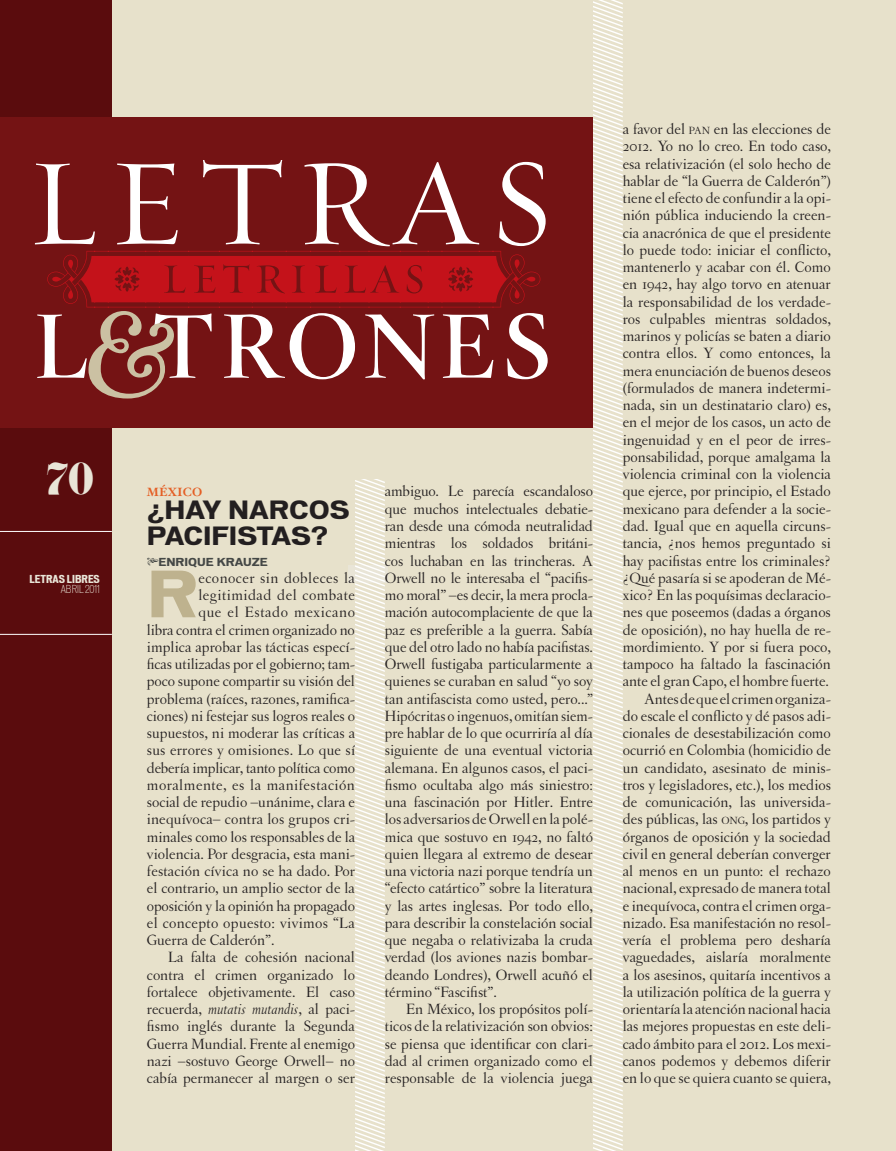
<style>
.page{position:relative;width:896px;height:1151px;background:#fff}
.page>*{position:absolute;margin:0;border:0;box-sizing:border-box;transform-origin:0 0}
.t1{font:700 60.6px "Vonnes";color:#beb28e}
.t2{font:39px "Eloquent JF";color:#e9e5d7}
.t3{font:700 24px/25.5px "Vonnes";color:#231f20}
.t4{font:15.75px/17.2px "Letras Oldstyle";color:#231f20;text-align:justify}
.t5{font:15.75px "Letras Oldstyle";letter-spacing:.03em;color:#231f20}
.t6{font:15.75px "Letras Oldstyle";letter-spacing:.02em;color:#231f20}
.t7{font:15.75px "Letras Oldstyle";letter-spacing:.035em;color:#231f20}
.t8{font:700 12px "Hoefler Txt";color:#e45e24}
.t9{font:700 10.5px "Vonnes";color:#454846}
.t10{font:700 expanded 10.5px "Vonnes";color:#e9e5d7}
.t11{font:300 condensed 10.5px "Vonnes";color:#e9e5d7}
.s1{font-style:italic}
.s2{font-size:10.95px}
</style>
<div class="page">
<div style="left:1px;top:0;width:894px;height:1151px;background:#e7e1cb"></div>
<div style="left:0;top:0;width:112px;height:1151px;background:#5a0c0d"></div>
<svg style="left:593px;top:0;width:29px;height:1151px"></svg>
<div style="left:0;top:117px;width:593px;height:310px;background:#741314"></div>
<svg style="left:35px;top:160px;width:510px;height:86px"></svg>
<svg style="left:37px;top:251px;width:510px;height:147px"></svg>
<hr style="left:0;top:531px;width:112px;height:1px;background:#fff">
<hr style="left:0;top:634px;width:112px;height:1px;background:#fff">
<div style="left:348px;top:565px;width:39px;height:18px;background:#e9e5d7"></div>
<svg style="left:355px;top:479px;width:30px;height:672px"></svg>
<h2 class="t2" style="left:46px;top:453px;width:49px">70</h2>
<p class="t10" style="left:29px;top:572px;width:72px">LETRAS LIBRES</p>
<p class="t11" style="left:61px;top:583px;width:41px">abril 2011</p>
<p class="t8" style="left:147px;top:485px;width:57px">MÉXICO</p>
<h3 class="t3" style="left:147px;top:497px;width:204px">¿HAY NARCOS<br>PACIFISTAS?</h3>
<p class="t9" style="left:158px;top:555px;width:110px">ENRIQUE KRAUZE</p>
<h1 class="t1" style="left:147px;top:558px;width:46px">R</h1>
<p class="t5" style="left:198px;top:569px;width:158px">econocer sin dobleces la</p>
<p class="t5" style="left:198px;top:586px;width:158px">legitimidad del combate</p>
<p class="t7" style="left:198px;top:603px;width:158px">que el Estado mexicano</p>
<p class="t4" style="left:147px;top:621px;width:209px">libra contra el crimen organizado no</p>
<p class="t4" style="left:147px;top:638px;width:210px">implica aprobar las tácticas especí-</p>
<p class="t4" style="left:147px;top:655px;width:210px">ficas utilizadas por el gobierno; tam-</p>
<p class="t4" style="left:147px;top:672px;width:210px">poco supone compartir su visión del</p>
<p class="t4" style="left:147px;top:690px;width:210px">problema (raíces, razones, ramifica-</p>
<p class="t4" style="left:147px;top:707px;width:210px">ciones) ni festejar sus logros reales o</p>
<p class="t4" style="left:147px;top:724px;width:210px">supuestos, ni moderar las críticas a</p>
<p class="t4" style="left:147px;top:741px;width:210px">sus errores y omisiones. Lo que sí</p>
<p class="t4" style="left:147px;top:759px;width:210px">debería implicar, tanto política como</p>
<p class="t5" style="left:147px;top:776px;width:209px">moralmente, es la manifestación</p>
<p class="t4" style="left:147px;top:793px;width:210px">social de repudio –unánime, clara e</p>
<p class="t4" style="left:147px;top:810px;width:210px">inequívoca– contra los grupos cri-</p>
<p class="t4" style="left:147px;top:828px;width:210px">minales como los responsables de la</p>
<p class="t4" style="left:147px;top:845px;width:210px">violencia. Por desgracia, esta mani-</p>
<p class="t4" style="left:147px;top:862px;width:210px">festación cívica no se ha dado. Por</p>
<p class="t4" style="left:147px;top:879px;width:209px">el contrario, un amplio sector de la</p>
<p class="t4" style="left:147px;top:897px;width:209px">oposición y la opinión ha propagado</p>
<p class="t6" style="left:147px;top:914px;width:209px">el concepto opuesto: vivimos “La</p>
<p class="t4" style="left:147px;top:931px;width:129px">Guerra de Calderón”.</p>
<p class="t4" style="left:168px;top:948px;width:188px">La falta de cohesión nacional</p>
<p class="t4" style="left:147px;top:966px;width:209px">contra el crimen organizado lo</p>
<p class="t4" style="left:147px;top:983px;width:210px">fortalece objetivamente. El caso</p>
<p class="t4" style="left:147px;top:1000px;width:210px">recuerda, <span class="s1">mutatis mutandis</span>, al paci-</p>
<p class="t4" style="left:147px;top:1017px;width:210px">fismo inglés durante la Segunda</p>
<p class="t4" style="left:147px;top:1035px;width:210px">Guerra Mundial. Frente al enemigo</p>
<p class="t4" style="left:147px;top:1052px;width:210px">nazi –sostuvo George Orwell– no</p>
<p class="t4" style="left:147px;top:1069px;width:210px">cabía permanecer al margen o ser</p>
<p class="t4" style="left:385px;top:483px;width:210px">ambiguo. Le parecía escandaloso que muchos intelectuales debatie&shy;ran desde una cómoda neutralidad mientras los soldados británi&shy;cos luchaban en las trincheras. A Orwell no le interesaba el “pacifis&shy;mo moral” –es decir, la mera procla&shy;mación autocomplaciente de que la paz es preferible a la guerra. Sabía que del otro lado no había pacifistas.<br>Orwell fustigaba particularmente a quienes se curaban en salud “yo soy tan antifascista como usted, pero...” Hipócritas o ingenuos, omitían siem&shy;pre hablar de lo que ocurriría al día siguiente de una eventual victoria alemana. En algunos casos, el paci&shy;fismo ocultaba algo más siniestro: una fascinación por Hitler. Entre los adversarios de Orwell en la polé&shy;mica que sostuvo en 1942, no faltó quien llegara al extremo de desear una victoria nazi porque tendría un “efecto catártico” sobre la literatura y las artes inglesas. Por todo ello, para describir la constelación social que negaba o relativizaba la cruda verdad (los aviones nazis bombar&shy;deando Londres), Orwell acuñó el término “Fascifist”.</p>
<p class="t4" style="left:385px;top:1000px;width:210px;text-indent:21px">En México, los propósitos polí&shy;ticos de la relativización son obvios: se piensa que identificar con clari&shy;dad al crimen organizado como el responsable de la violencia juega</p>
<p class="t4" style="left:622px;top:120px;width:210px;text-align:right">a favor del <span class="s2">PAN</span> en las elecciones de 2012. Yo no lo creo. En todo caso, esa relativización (el solo hecho de hablar de “la Guerra de Calderón”) tiene el efecto de confundir a la opi&shy;nión pública induciendo la creen&shy;cia anacrónica de que el presidente lo puede todo: iniciar el conflicto, mantenerlo y acabar con él. Como en 1942, hay algo torvo en atenuar la responsabilidad de los verdade&shy;ros culpables mientras soldados, marinos y policías se baten a diario contra ellos. Y como entonces, la mera enunciación de buenos deseos (formulados de manera indetermi&shy;nada, sin un destinatario claro) es, en el mejor de los casos, un acto de ingenuidad y en el peor de irres&shy;ponsabilidad, porque amalgama la violencia criminal con la violencia que ejerce, por principio, el Estado mexicano para defender a la socie&shy;dad. Igual que en aquella circuns&shy;tancia, ¿nos hemos preguntado si hay pacifistas entre los criminales? ¿Qué pasaría si se apoderan de Mé&shy;xico? En las poquísimas declaracio&shy;nes que poseemos (dadas a órganos de oposición), no hay huella de re&shy;mordimiento. Y por si fuera poco, tampoco ha faltado la fascinación ante el gran Capo, el hombre fuerte.<br>Antes de que el crimen organiza-<br>do escale el conflicto y dé pasos adi&shy;cionales de desestabilización como ocurrió en Colombia (homicidio de un candidato, asesinato de minis&shy;tros y legisladores, etc.), los medios de comunicación, las universida&shy;des públicas, las <span class="s2">ONG</span>, los partidos y órganos de oposición y la sociedad civil en general deberían converger al menos en un punto: el rechazo nacional, expresado de manera total e inequívoca, contra el crimen orga&shy;nizado. Esa manifestación no resol&shy;vería el problema pero desharía vaguedades, aislaría moralmente a los asesinos, quitaría incentivos a la utilización política de la guerra y orientaría la atención nacional hacia las mejores propuestas en este deli&shy;cado ámbito para el 2012. Los mexi&shy;canos podemos y debemos diferir en lo que se quiera cuanto se quiera,</p>
</div>
